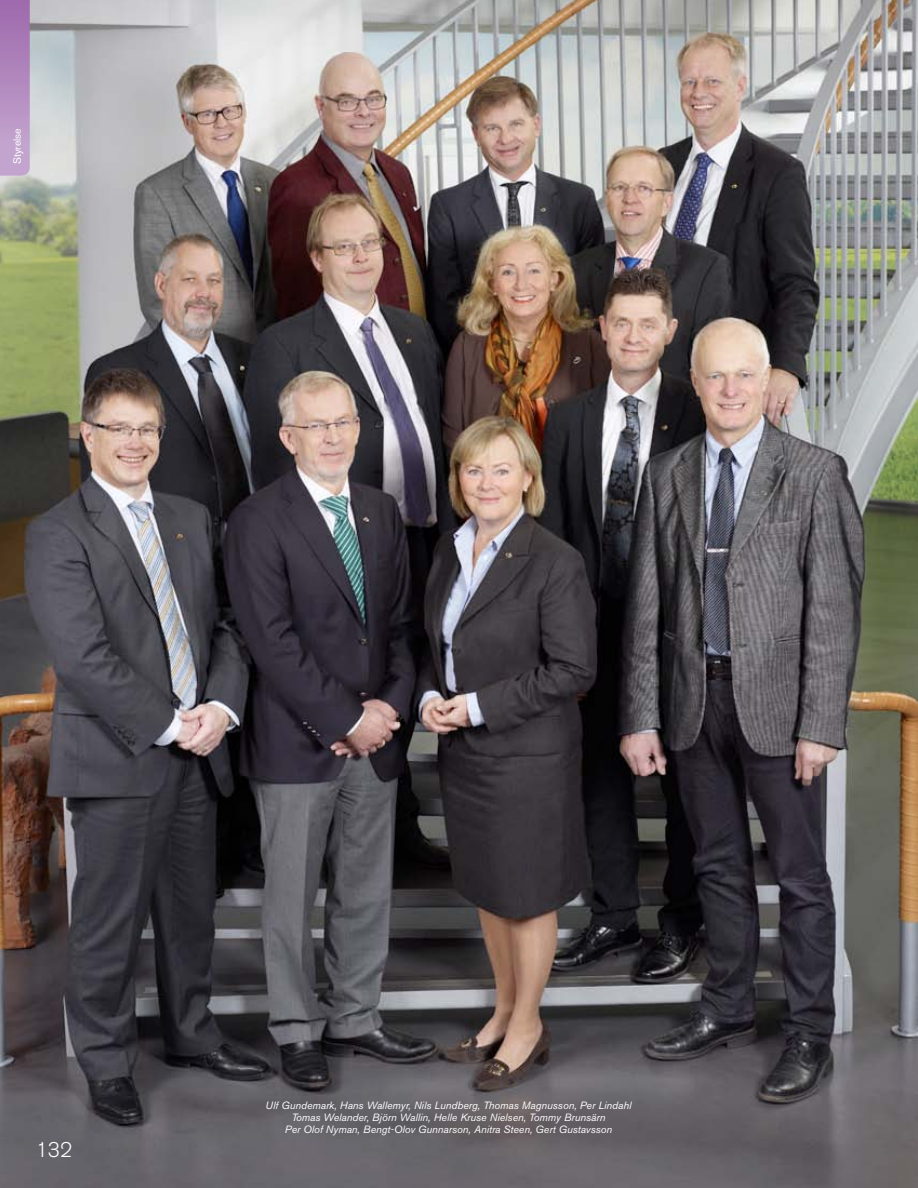
<style>
.page{position:relative;width:918px;height:1188px;background:#fff}
.page>*{position:absolute;margin:0;border:0;box-sizing:border-box;transform-origin:0 0}
.t1{font:300 21px "Akzidenz Grotesk BE";color:#fff}
.t2{font:italic 10.5px/12px "Akzidenz Grotesk BE";color:#fff;text-align:center}
.t3{font:10.5px "Akzidenz Grotesk BE";color:#fff}
</style>
<div class="page">
<img style="left:0;top:0;width:918px;height:1188px">
<svg style="left:0;top:0;width:30px;height:176px;background:#b38bbf"></svg>
<p class="t3" style="left:11px;top:164px;width:38px;rotate:-90deg">Styrelse</p>
<h1 class="t1" style="left:36px;top:1138px;width:38px">132</h1>
<p class="t2" style="left:266px;top:1100px;width:367px">Ulf Gundemark, Hans Wallemyr, Nils Lundberg, Thomas Magnusson, Per Lindahl<br>Tomas Welander, Björn Wallin, Helle Kruse Nielsen, Tommy Brunsärn<br>Per Olof Nyman, Bengt-Olov Gunnarson, Anitra Steen, Gert Gustavsson</p>
</div>
